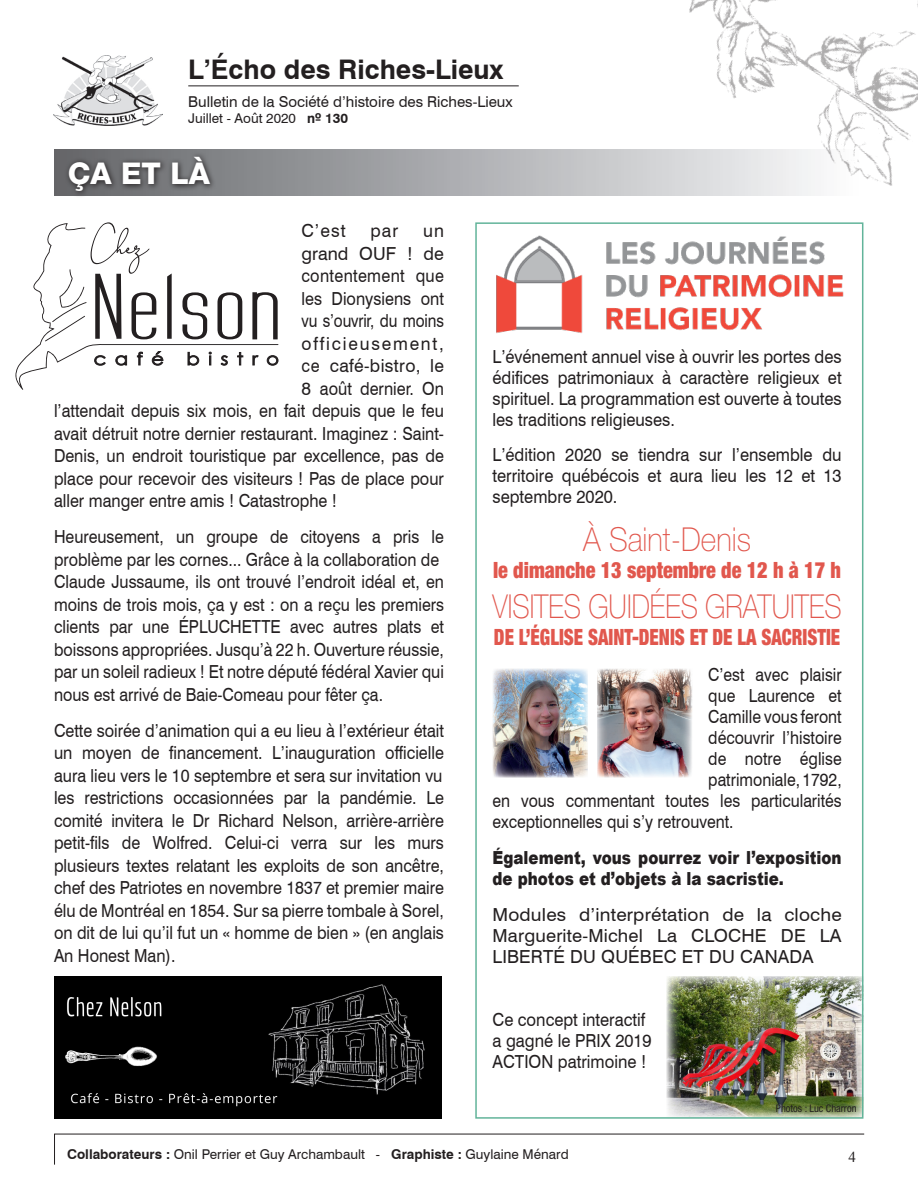
<style>
.page{position:relative;width:918px;height:1188px;background:#fff}
.page>*{position:absolute;margin:0;border:0;box-sizing:border-box;transform-origin:0 0}
.t1{font:100 33px "Helvetica Neue";color:#e1574d;scale:.83 1}
.t2{font:100 33px "Helvetica Neue";color:#e1574d;scale:.9 1}
.t3{font:800 30px "Helvetica Neue";color:#fff}
.t4{font:700 27px "Swiss 721 BT";color:#231f20}
.t5{font:900 condensed 22.5px "Helvetica Neue";color:#e1574d;scale:.83 1}
.t6{font:900 condensed 22.5px "Helvetica Neue";color:#e1574d;scale:.9 1}
.t7{font:18px/22.5px "Swiss 721 BT";color:#231f20;scale:.9 1}
.t8{font:18px/22.5px "Swiss 721 BT";color:#231f20;scale:.89 1}
.t9{font:18px/21px "Swiss 721 BT";color:#231f20;text-align:justify;scale:.92 1}
.t10{font:18px "Swiss 721 BT";color:#231f20;scale:.88 1}
.t11{font:18px/21px "Swiss 721 BT";color:#231f20;text-align:justify;scale:1.05 1}
.t12{font:900 18px/21px "Arial";color:#231f20;scale:.84 1}
.t13{font:18px "Swiss 721 BT";color:#231f20}
.t14{font:18px "Swiss 721 BT";letter-spacing:.02em;color:#231f20;scale:.9 1}
.t15{font:18px "Swiss 721 BT";color:#231f20;scale:.85 1}
.t16{font:18px "Swiss 721 BT";letter-spacing:.105em;color:#231f20;scale:.96 1}
.t17{font:15px "Swiss 721 BT";color:#231f20}
.Paragraph_Style_11{font:15px "Times New Roman";color:#231f20}
.t18{font:13.5px "Swiss 721 BT";color:#231f20}
.t19{font:condensed 10.5px "Helvetica Neue";color:#231f20}
.s1{font-weight:700}
</style>
<div class="page">
<img style="left:667px;top:976px;width:193px;height:140px">
<img style="left:54px;top:55px;width:109px;height:70px">
<hr style="left:188px;top:86px;width:331px;height:1px;background:#231f20">
<svg style="left:54px;top:1133px;width:811px;height:32px"></svg>
<svg style="left:54px;top:149px;width:582px;height:47px;background:#a5a6a9"></svg>
<svg style="left:65px;top:152px;width:152px;height:44px;background:#616264"></svg>
<img style="left:54px;top:976px;width:388px;height:143px">
<svg style="left:15px;top:223px;width:263px;height:167px"></svg>
<img style="left:636px;top:0;width:282px;height:234px">
<div style="left:475px;top:222px;width:388px;height:897px;border:2px solid #62b49a"></div>
<img style="left:496px;top:233px;width:353px;height:100px">
<img style="left:597px;top:669px;width:95px;height:109px">
<img style="left:493px;top:669px;width:95px;height:109px">
<p class="t4" style="left:188px;top:53px;width:317px">L’Écho des Riches-Lieux</p>
<p class="t17" style="left:188px;top:92px;width:326px">Bulletin de la Société d’histoire des Riches-Lieux</p>
<p class="t18" style="left:188px;top:110px;width:161px">Juillet - Août 2020 <span class="s1">nº 130</span></p>
<p class="t3" style="left:68px;top:155px;width:144px">ÇA ET LÀ</p>
<p class="t13" style="left:302px;top:220px;width:46px">C’est</p>
<p class="t13" style="left:370px;top:220px;width:29px">par</p>
<p class="t13" style="left:423px;top:220px;width:22px">un</p>
<p class="t13" style="left:302px;top:242px;width:144px">grand OUF ! de</p>
<p class="t14" style="left:302px;top:265px;width:160px">contentement que</p>
<p class="t7" style="left:302px;top:287px;width:160px">les Dionysiens ont</p>
<p class="t15" style="left:302px;top:310px;width:169px">vu s’ouvrir, du moins</p>
<p class="t16" style="left:302px;top:332px;width:150px">officieusement,</p>
<p class="t14" style="left:302px;top:355px;width:160px">ce café-bistro, le</p>
<p class="t13" style="left:302px;top:377px;width:144px">8 août dernier. On</p>
<p class="t7" style="left:54px;top:399px;width:435px">l’attendait depuis six mois, en fait depuis que le feu</p>
<p class="t7" style="left:54px;top:422px;width:435px">avait détruit notre dernier restaurant. Imaginez : Saint-</p>
<p class="t7" style="left:54px;top:444px;width:435px">Denis, un endroit touristique par excellence, pas de</p>
<p class="t7" style="left:54px;top:467px;width:435px">place pour recevoir des visiteurs ! Pas de place pour</p>
<p class="t7" style="left:54px;top:489px;width:316px">aller manger entre amis ! Catastrophe !</p>
<p class="t8" style="left:54px;top:525px;width:440px">Heureusement, un groupe de citoyens a pris le problème par les cornes... Grâce à la collaboration de</p>
<p class="t8" style="left:54px;top:570px;width:440px;text-align:justify">Claude Jussaume, ils ont trouvé l’endroit idéal et, en moins de trois mois, ça y est : on a reçu les premiers clients par une ÉPLUCHETTE avec autres plats et boissons appropriées. Jusqu’à 22 h. Ouverture réussie, par un soleil radieux ! Et notre député fédéral Xavier qui nous est arrivé de Baie-Comeau pour fêter ça.</p>
<p class="t7" style="left:54px;top:719px;width:435px">Cette soirée d’animation qui a eu lieu à l’extérieur était</p>
<p class="t7" style="left:54px;top:741px;width:435px">un moyen de financement. L’inauguration officielle aura lieu vers le 10 septembre et sera sur invitation vu</p>
<p class="t7" style="left:54px;top:786px;width:435px;text-align:justify">les restrictions occasionnées par la pandémie. Le comité invitera le Dr Richard Nelson, arrière-arrière petit-fils de Wolfred. Celui-ci verra sur les murs plusieurs textes relatant les exploits de son ancêtre, chef des Patriotes en novembre 1837 et premier maire élu de Montréal en 1854. Sur sa pierre tombale à Sorel, on dit de lui qu’il fut un « homme de bien » (en anglais An Honest Man).</p>
<p class="t9" style="left:493px;top:346px;width:381px">L’événement annuel vise à ouvrir les portes des</p>
<p class="t9" style="left:493px;top:367px;width:381px">édifices patrimoniaux à caractère religieux et spirituel. La programmation est ouverte à toutes les traditions religieuses.</p>
<p class="t9" style="left:493px;top:444px;width:381px">L’édition 2020 se tiendra sur l’ensemble du territoire québécois et aura lieu les 12 et 13 septembre 2020.</p>
<p class="t2" style="left:583px;top:521px;width:188px">À Saint-Denis</p>
<p class="t6" style="left:493px;top:556px;width:388px">le dimanche 13 septembre de 12 h à 17 h</p>
<p class="t1" style="left:493px;top:588px;width:422px">VISITES GUIDÉES GRATUITES</p>
<p class="t5" style="left:494px;top:623px;width:419px">DE L’ÉGLISE SAINT-DENIS ET DE LA SACRISTIE</p>
<p class="t10" style="left:708px;top:664px;width:153px">C’est avec plaisir</p>
<p class="t10" style="left:708px;top:685px;width:153px">que Laurence et</p>
<p class="t10" style="left:708px;top:706px;width:153px">Camille vous feront</p>
<p class="t10" style="left:708px;top:727px;width:153px">découvrir l’histoire</p>
<p class="t10" style="left:708px;top:748px;width:153px">de notre église</p>
<p class="t10" style="left:708px;top:769px;width:153px">patrimoniale, 1792,</p>
<p class="t10" style="left:493px;top:790px;width:398px">en vous commentant toutes les particularités</p>
<p class="t10" style="left:493px;top:811px;width:275px">exceptionnelles qui s’y retrouvent.</p>
<p class="t12" style="left:493px;top:846px;width:417px">Également, vous pourrez voir l’exposition de photos et d’objets à la sacristie.</p>
<p class="t11" style="left:493px;top:904px;width:334px">Modules d’interprétation de la cloche Marguerite-Michel La CLOCHE DE LA LIBERTÉ DU QUÉBEC ET DU CANADA</p>
<p class="t9" style="left:493px;top:1009px;width:167px">Ce concept interactif</p>
<p class="t9" style="left:493px;top:1030px;width:175px">a gagné le PRIX 2019</p>
<p class="t9" style="left:493px;top:1051px;width:169px">ACTION patrimoine !</p>
<p class="t19" style="left:776px;top:1102px;width:82px">Photos : Luc Charron</p>
<p class="t18" style="left:67px;top:1146px;width:503px"><span class="s1">Collaborateurs :</span> Onil Perrier et Guy Archambault - <span class="s1">Graphiste :</span> Guylaine Ménard</p>
<p class="Paragraph_Style_11" style="left:849px;top:1147px;width:9px">4</p>
</div>
